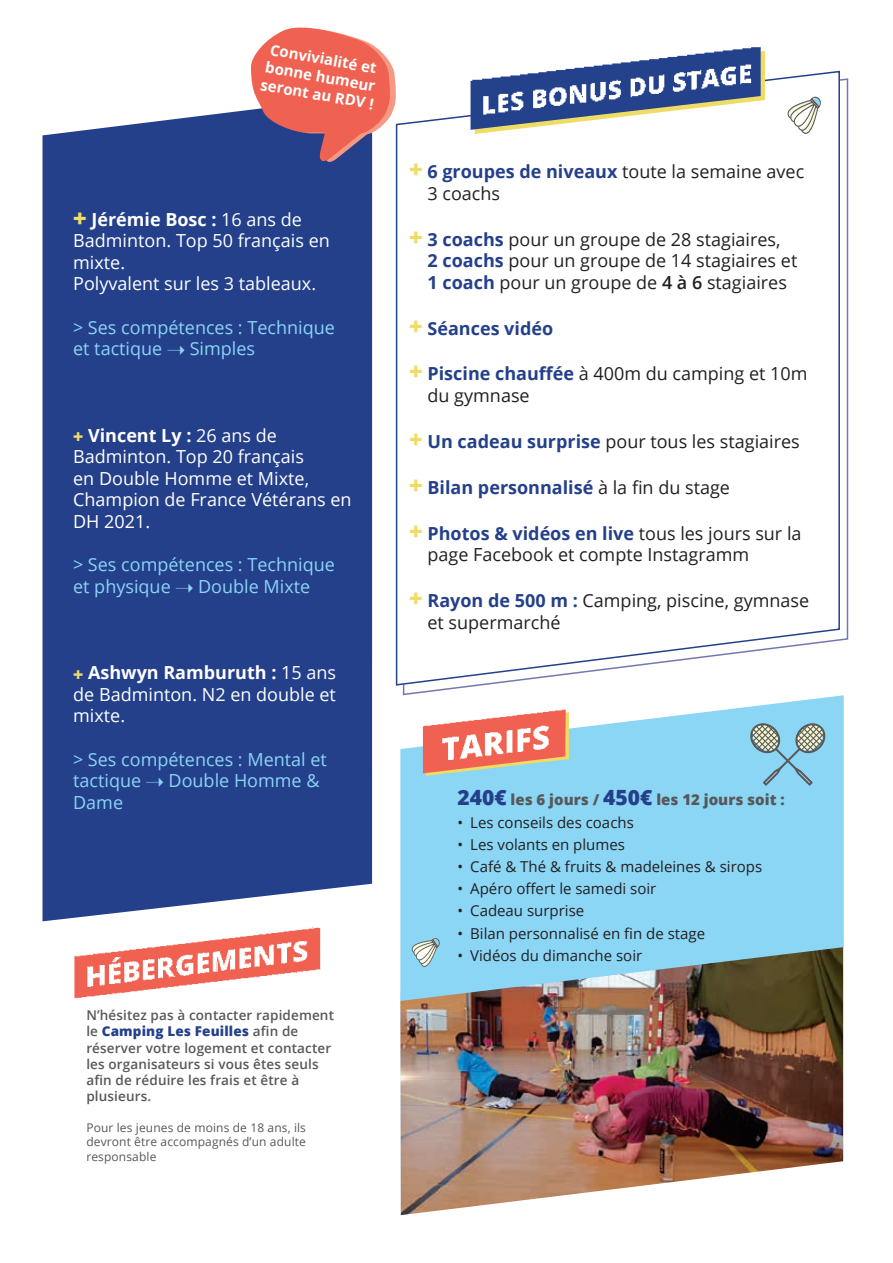
<style>
.page{position:relative;width:893px;height:1263px;background:#fff}
.page>*{position:absolute;margin:0;border:0;box-sizing:border-box;transform-origin:0 0}
.t1{font:18px/21.6px "Open Sans";color:#231f20}
.t2{font:18px/21.6px "Open Sans";color:#fff}
.t3{font:18px/21.6px "Open Sans";color:#8bd5f5}
.t4{font:700 18px "Open Sans";color:#24408b}
.t5{font:15px "Open Sans";color:#231f20}
.t6{font:700 15px/18px "Open Sans";color:#fff}
.t7{font:800 15px "Open Sans";color:#57585a}
.t8{font:600 13.5px/16.2px "Open Sans";letter-spacing:.01em;color:#57585a}
.t9{font:12px/14.4px "Open Sans";letter-spacing:.01em;color:#57585a;text-align:justify}
.s1{font-weight:800;font-size:24px;color:#eedc65}
.s2{font-weight:700}
.s3{font-weight:800;color:#eedc65}
.s4{font-weight:800;color:#24408b}
.s5{font-weight:700;color:#24408b}
.s6{font-weight:600}
.s7{font-weight:400;color:#231f20}
.s8{font-size:21px;color:#24408b}
</style>
<div class="page">
<img style="left:73px;top:927px;width:248px;height:72px">
<svg style="left:400px;top:696px;width:444px;height:305px;background:#92d7f5"></svg>
<svg style="left:748px;top:722px;width:79px;height:63px;background:#8bbdce"></svg>
<svg style="left:426px;top:712px;width:143px;height:64px"></svg>
<img style="left:423px;top:701px;width:143px;height:72px">
<svg style="left:409px;top:938px;width:31px;height:9px"></svg>
<svg style="left:402px;top:78px;width:447px;height:618px"></svg>
<svg style="left:395px;top:70px;width:446px;height:616px"></svg>
<svg style="left:783px;top:97px;width:38px;height:42px"></svg>
<svg style="left:475px;top:51px;width:290px;height:83px"></svg>
<img style="left:471px;top:46px;width:290px;height:84px">
<div style="left:43px;top:109px;width:329px;height:812px;background:#24408b"></div>
<svg style="left:251px;top:27px;width:147px;height:138px;background:#cc7577"></svg>
<img style="left:400px;top:947px;width:443px;height:268px">
<svg style="left:168px;top:346px;width:16px;height:9px"></svg>
<svg style="left:176px;top:583px;width:17px;height:9px"></svg>
<svg style="left:146px;top:778px;width:17px;height:9px"></svg>
<p class="t6" style="left:269px;top:40px;width:116px;rotate:10deg">Convivialité et bonne humeur seront au RDV !</p>
<p class="t2" style="left:73px;top:208px;width:258px"><span class="s1">+</span> <span class="s2">Jérémie Bosc :</span> 16 ans de<br>Badminton. Top 50 français en mixte.<br>Polyvalent sur les 3 tableaux.</p>
<p class="t3" style="left:73px;top:316px;width:263px">&gt; Ses compétences : Technique et tactique</p>
<p class="t3" style="left:190px;top:337px;width:67px">Simples</p>
<p class="t2" style="left:73px;top:424px;width:280px"><span class="s3">+</span> <span class="s2">Vincent Ly :</span> 26 ans de<br>Badminton. Top 20 français<br>en Double Homme et Mixte,<br>Champion de France Vétérans en<br>DH 2021.</p>
<p class="t3" style="left:73px;top:553px;width:263px">&gt; Ses compétences : Technique et physique</p>
<p class="t3" style="left:198px;top:575px;width:114px">Double Mixte</p>
<p class="t2" style="left:73px;top:661px;width:264px;text-align:justify"><span class="s3">+</span> <span class="s2">Ashwyn Ramburuth :</span> 15 ans de Badminton. N2 en double et mixte.</p>
<p class="t3" style="left:73px;top:748px;width:255px">&gt; Ses compétences : Mental et tactique</p>
<p class="t3" style="left:169px;top:769px;width:152px">Double Homme &amp;</p>
<p class="t3" style="left:73px;top:791px;width:51px">Dame</p>
<p class="t8" style="left:86px;top:1007px;width:249px">N’hésitez pas à contacter rapidement le <span class="s4">Camping Les Feuilles</span> afin de réserver votre logement et contacter les organisateurs si vous êtes seuls afin de réduire les frais et être à plusieurs.</p>
<p class="t9" style="left:86px;top:1120px;width:221px">Pour les jeunes de moins de 18 ans, ils devront être accompagnés d’un adulte responsable</p>
<p class="t1" style="left:427px;top:160px;width:378px;text-indent:-18px"><span class="s1">+</span> <span class="s5">6 groupes de niveaux</span> toute la semaine avec<br>3 coachs</p>
<p class="t1" style="left:427px;top:228px;width:371px;text-indent:-18px"><span class="s1">+</span> <span class="s5">3 coachs</span> pour un groupe de 28 stagiaires,<br><span class="s5">2 coachs</span> pour un groupe de 14 stagiaires et<br><span class="s5">1 coach</span> pour un groupe de <span class="s6">4 à 6</span> stagiaires</p>
<p class="t4" style="left:409px;top:315px;width:145px"><span class="s1">+</span> Séances vidéo</p>
<p class="t1" style="left:427px;top:363px;width:382px;text-indent:-18px"><span class="s1">+</span> <span class="s5">Piscine chauffée</span> à 400m du camping et 10m du gymnase</p>
<p class="t1" style="left:409px;top:430px;width:392px"><span class="s1">+</span> <span class="s5">Un cadeau surprise</span> pour tous les stagiaires</p>
<p class="t4" style="left:409px;top:474px;width:322px"><span class="s1">+</span> Bilan personnalisé <span class="s7">à la fin du stage</span></p>
<p class="t1" style="left:427px;top:522px;width:376px;text-indent:-18px"><span class="s1">+</span> <span class="s5">Photos &amp; vidéos en live</span> tous les jours sur la page Facebook et compte Instagramm</p>
<p class="t1" style="left:427px;top:589px;width:383px;text-indent:-18px"><span class="s1">+</span> <span class="s5">Rayon de 500 m :</span> Camping, piscine, gymnase et supermarché</p>
<p class="t7" style="left:457px;top:788px;width:329px"><span class="s8">240€</span> les 6 jours / <span class="s8">450€</span> les 12 jours soit :</p>
<p class="t5" style="left:457px;top:812px;width:178px">• Les conseils des coachs</p>
<p class="t5" style="left:457px;top:834px;width:169px">• Les volants en plumes</p>
<p class="t5" style="left:457px;top:856px;width:306px">• Café &amp; Thé &amp; fruits &amp; madeleines &amp; sirops</p>
<p class="t5" style="left:457px;top:878px;width:200px">• Apéro offert le samedi soir</p>
<p class="t5" style="left:457px;top:901px;width:128px">• Cadeau surprise</p>
<p class="t5" style="left:457px;top:923px;width:249px">• Bilan personnalisé en fin de stage</p>
<p class="t5" style="left:457px;top:945px;width:186px">• Vidéos du dimanche soir</p>
</div>
